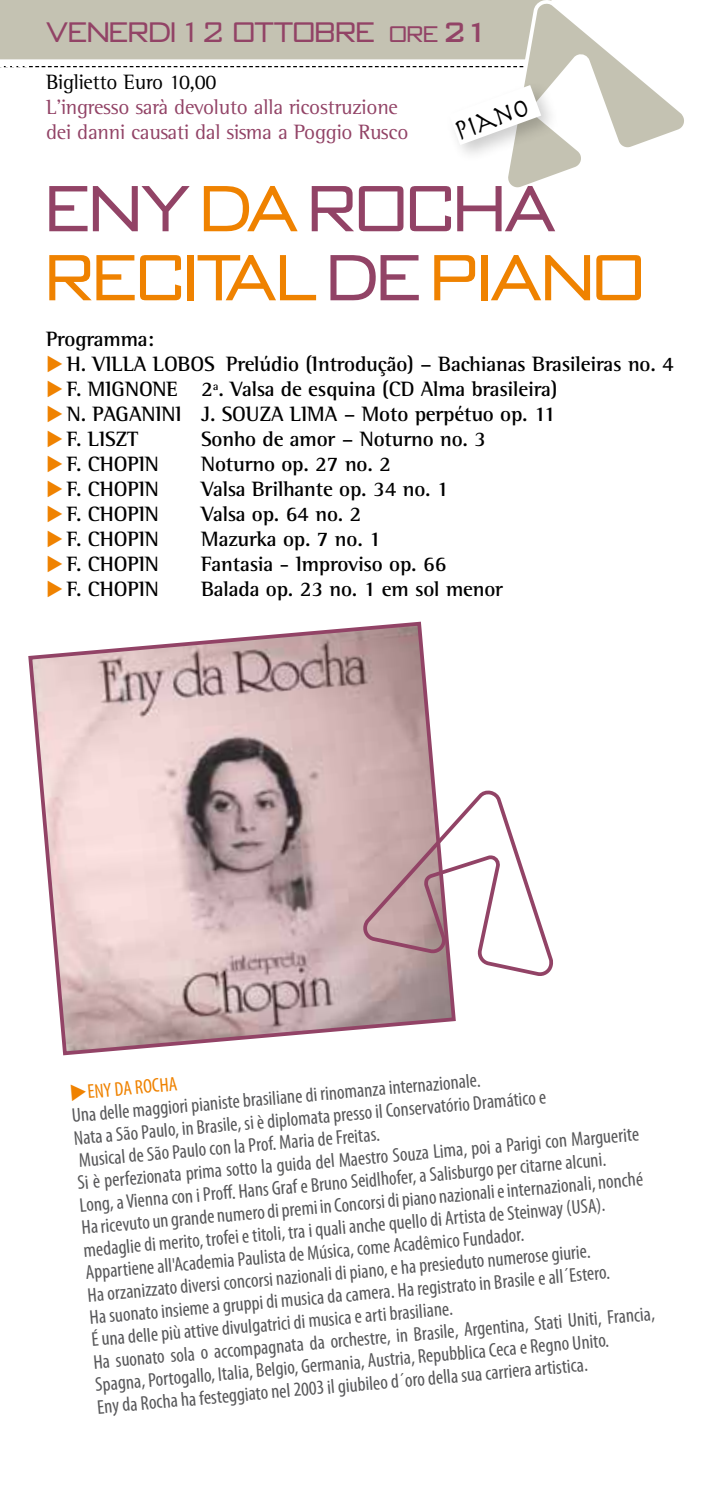
<style>
.page{position:relative;width:702px;height:1489px;background:#fff}
.page>*{position:absolute;margin:0;border:0;box-sizing:border-box;transform-origin:0 0}
.t1{font:300 57.5px/69px "OPTI Bank Gothic";color:#ef8200}
.t2{font:30px "Herculanum";color:#000;scale:.9 1}
.t3{font:300 25px "OPTI Bank Gothic";color:#924366}
.t4{font:700 21.25px "Rotis Semi Serif Std";letter-spacing:-.01em;color:#000}
.t5{font:21.25px/25px "Rotis Semi Serif Std";letter-spacing:-.01em;color:#924366}
.t6{font:21.25px "Rotis Semi Serif Std";letter-spacing:-.01em;color:#000}
.t7{font:condensed 20px/22.5px "Myriad Pro";color:#58585a}
.s1{font-size:20px}
.s2{font-weight:500}
.s3{color:#924366}
.s4{color:#ef8200}
</style>
<div class="page">
<svg style="left:28px;top:621px;width:428px;height:435px"></svg>
<svg style="left:0;top:0;width:684px;height:188px"></svg>
<svg style="left:359px;top:787px;width:194px;height:191px"></svg>
<p class="t3" style="left:46px;top:14px;width:444px">VENERDI 12 OTTOBRE <span class="s1">ORE</span> <span class="s2">21</span></p>
<p class="t6" style="left:46px;top:70px;width:172px">Biglietto Euro 10,00</p>
<p class="t5" style="left:46px;top:95px;width:364px">L'ingresso sarà devoluto alla ricostruzione dei danni causati dal sisma a Poggio Rusco</p>
<h2 class="t2" style="left:448px;top:114px;width:88px;rotate:-20deg">piano</h2>
<h1 class="t1" style="left:46px;top:173px;width:599px"><span class="s3">ENY</span> DA <span class="s3">ROCHA<br></span>RECITAL <span class="s3">DE</span> PIANO</h1>
<p class="t4" style="left:46px;top:326px;width:109px">Programma:</p>
<p class="t4" style="left:46px;top:351px;width:629px"><span class="s4">◆</span> H. VILLA LOBOS Prelúdio (Introdução) – Bachianas Brasileiras no. 4</p>
<p class="t4" style="left:46px;top:376px;width:513px"><span class="s4">◆</span> F. MIGNONE 2ª. Valsa de esquina (CD Alma brasileira)</p>
<p class="t4" style="left:46px;top:401px;width:511px"><span class="s4">◆</span> N. PAGANINI J. SOUZA LIMA – Moto perpétuo op. 11</p>
<p class="t4" style="left:46px;top:426px;width:94px"><span class="s4">◆</span> F. LISZT</p>
<p class="t4" style="left:201px;top:426px;width:286px">Sonho de amor – Noturno no. 3</p>
<p class="t4" style="left:46px;top:451px;width:123px"><span class="s4">◆</span> F. CHOPINN</p>
<p class="t4" style="left:215px;top:451px;width:177px">oturno op. 27 no. 2</p>
<p class="t4" style="left:46px;top:476px;width:107px"><span class="s4">◆</span> F. CHOPIN</p>
<p class="t4" style="left:201px;top:476px;width:249px">Valsa Brilhante op. 34 no. 1</p>
<p class="t4" style="left:46px;top:501px;width:107px"><span class="s4">◆</span> F. CHOPIN</p>
<p class="t4" style="left:201px;top:501px;width:162px">Valsa op. 64 no. 2</p>
<p class="t4" style="left:46px;top:526px;width:107px"><span class="s4">◆</span> F. CHOPIN</p>
<p class="t4" style="left:201px;top:526px;width:181px">Mazurka op. 7 no. 1</p>
<p class="t4" style="left:46px;top:551px;width:107px"><span class="s4">◆</span> F. CHOPIN</p>
<p class="t4" style="left:201px;top:551px;width:247px">Fantasia - Improviso op. 66</p>
<p class="t4" style="left:46px;top:576px;width:107px"><span class="s4">◆</span> F. CHOPIN</p>
<p class="t4" style="left:201px;top:576px;width:303px">Balada op. 23 no. 1 em sol menor</p>
<p class="t7" style="left:69px;top:1081px;width:565px;rotate:-5deg"><span class="s4">◆ENY DA ROCHA<br></span>Una delle maggiori pianiste brasiliane di rinomanza internazionale.<br>Nata a São Paulo, in Brasile, si è diplomata presso il Conservatório Dramático e<br>Musical de São Paulo con la Prof. Maria de Freitas.<br>Si è perfezionata prima sotto la guida del Maestro Souza Lima, poi a Parigi con Marguerite Long, a Vienna con i Proff . Hans Graf e Bruno Seidlhofer, a Salisburgo per citarne alcuni.<br>Ha ricevuto un grande numero di premi in Concorsi di piano nazionali e internazionali, nonché medaglie di merito, trofei e titoli, tra i quali anche quello di Artista de Steinway (USA).<br>Appartiene all'Academia Paulista de Música, come Acadêmico Fundador.<br>Ha orzanizzato diversi concorsi nazionali di piano, e ha presieduto numerose giurie.<br>Ha suonato insieme a gruppi di musica da camera. Ha registrato in Brasile e all´Estero.<br>É una delle più attive divulgatrici di musica e arti brasiliane.<br>Ha suonato sola o accompagnata da orchestre, in Brasile, Argentina, Stati Uniti, Francia, Spagna, Portogallo, Italia, Belgio, Germania, Austria, Repubblica Ceca e Regno Unito.<br>Eny da Rocha ha festeggiato nel 2003 il giubileo d´oro della sua carriera artistica.</p>
</div>
